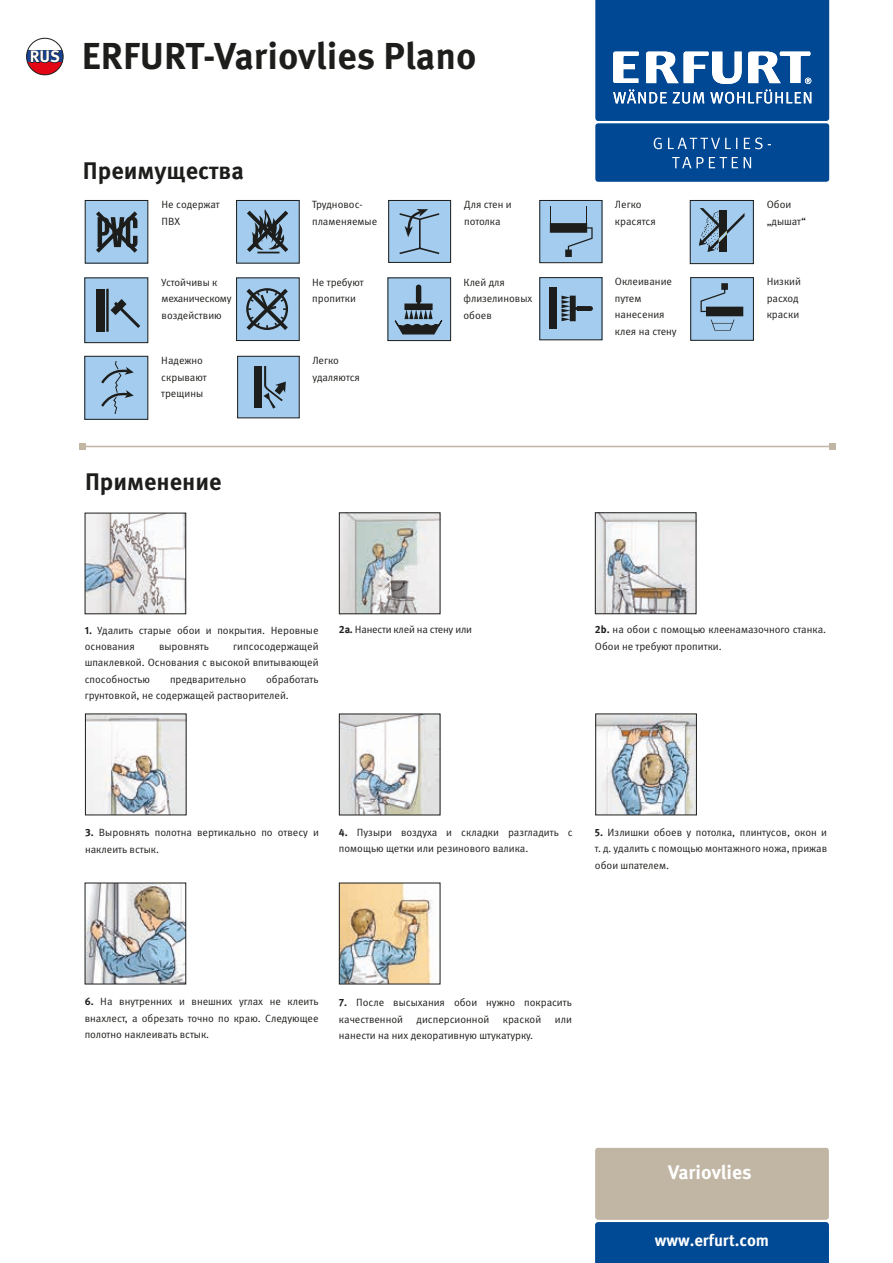
<style>
.page{position:relative;width:893px;height:1263px;background:#fff}
.page>*{position:absolute;margin:0;border:0;box-sizing:border-box;transform-origin:0 0}
.t1{font:700 37.5px "Meta Pro";color:#1d1d1b}
.t2{font:700 24px "Meta Pro";color:#1d1d1b}
.t3{font:700 19.5px "Meta Pro";color:#fff}
.t4{font:700 16.5px "Meta Pro";color:#fff}
.t5{font:10.5px/16.5px "Meta Pro";color:#1d1d1b}
.t6{font:10.5px/16.5px "Meta Pro";letter-spacing:-.02em;color:#1d1d1b}
.s1{font-weight:700}
</style>
<div class="page">
<div style="left:85px;top:201px;width:63px;height:62px;background:#a3ccee"></div>
<svg style="left:96px;top:211px;width:41px;height:42px"></svg>
<div style="left:237px;top:200px;width:62px;height:63px;background:#a3ccee"></div>
<svg style="left:247px;top:209px;width:41px;height:44px"></svg>
<div style="left:236px;top:200px;width:63px;height:63px;border:1px solid #1d1d1b"></div>
<svg style="left:390px;top:202px;width:59px;height:59px;background:#97bddc"></svg>
<div style="left:388px;top:200px;width:63px;height:63px;border:1px solid #1d1d1b"></div>
<svg style="left:542px;top:202px;width:58px;height:59px;background:#8fb2cf"></svg>
<div style="left:540px;top:200px;width:62px;height:63px;border:1px solid #1d1d1b"></div>
<div style="left:690px;top:200px;width:63px;height:63px;background:#a3ccee"></div>
<svg style="left:699px;top:208px;width:45px;height:44px"></svg>
<div style="left:690px;top:200px;width:63px;height:64px;border:1px solid #1d1d1b"></div>
<svg style="left:87px;top:280px;width:59px;height:61px;background:#89aac6"></svg>
<svg style="left:238px;top:280px;width:59px;height:59px;background:#86a6c1"></svg>
<div style="left:236px;top:278px;width:63px;height:63px;border:1px solid #1d1d1b"></div>
<svg style="left:390px;top:280px;width:59px;height:59px;background:#84a4be"></svg>
<div style="left:388px;top:278px;width:63px;height:63px;border:1px solid #1d1d1b"></div>
<svg style="left:693px;top:279px;width:58px;height:59px;background:#8fb2cf"></svg>
<svg style="left:87px;top:358px;width:59px;height:59px;background:#99bfdf"></svg>
<svg style="left:239px;top:358px;width:58px;height:58px;background:#8dafcb"></svg>
<div style="left:237px;top:356px;width:62px;height:62px;border:1px solid #1d1d1b"></div>
<svg style="left:595px;top:0;width:234px;height:121px;background:#2864a4"></svg>
<div style="left:595px;top:123px;width:234px;height:59px;background:#004894;border-radius:3px"></div>
<svg style="left:672px;top:157px;width:79px;height:11px"></svg>
<svg style="left:654px;top:137px;width:117px;height:12px"></svg>
<svg style="left:542px;top:279px;width:58px;height:59px;background:#94b8d6"></svg>
<div style="left:549px;top:288px;width:8px;height:41px;background:#1d1d1b"></div>
<hr style="left:82px;top:446px;width:750px;height:1px;background:#c1b6a4">
<svg style="left:79px;top:443px;width:6px;height:6px"></svg>
<svg style="left:829px;top:443px;width:6px;height:6px"></svg>
<svg style="left:595px;top:1147px;width:234px;height:116px;background:#7e91a1"></svg>
<img style="left:87px;top:515px;width:97px;height:97px">
<img style="left:597px;top:514px;width:97px;height:98px">
<div style="left:595px;top:512px;width:101px;height:102px;border:1px solid #1d1d1b"></div>
<img style="left:341px;top:514px;width:97px;height:98px">
<div style="left:339px;top:512px;width:101px;height:102px;border:1px solid #1d1d1b"></div>
<img style="left:87px;top:715px;width:98px;height:98px">
<img style="left:597px;top:715px;width:98px;height:98px">
<div style="left:595px;top:713px;width:102px;height:102px;border:1px solid #1d1d1b"></div>
<img style="left:341px;top:716px;width:97px;height:97px">
<img style="left:87px;top:885px;width:97px;height:97px">
<img style="left:341px;top:885px;width:93px;height:97px">
<svg style="left:27px;top:38px;width:36px;height:12px"></svg>
<div style="left:27px;top:50px;width:36px;height:13px;background:#164194"></div>
<svg style="left:27px;top:63px;width:36px;height:12px"></svg>
<div style="left:26px;top:38px;width:37px;height:37px;border:1px solid #1d1d1b;border-radius:50%"></div>
<svg style="left:30px;top:46px;width:30px;height:17px"></svg>
<h3 class="t4" style="left:30px;top:44px;width:32px">RUS</h3>
<h1 class="t1" style="left:82px;top:27px;width:396px">ERFURT-Variovlies Plano</h1>
<h2 class="t2" style="left:83px;top:152px;width:163px">Преимущества</h2>
<p class="t5" style="left:162px;top:196px;width:60px">Не содержат<br>ПВХ</p>
<p class="t5" style="left:767px;top:196px;width:41px">Обои „дышат“</p>
<p class="t5" style="left:312px;top:196px;width:67px">Трудновос&shy;пламеняемые</p>
<p class="t5" style="left:464px;top:196px;width:49px">Для стен и потолка</p>
<p class="t5" style="left:615px;top:196px;width:42px">Легко красятся</p>
<p class="t5" style="left:312px;top:273px;width:53px">Не требуют пропитки</p>
<p class="t5" style="left:463px;top:273px;width:70px">Клей для флизелиновых обоев</p>
<p class="t6" style="left:162px;top:273px;width:71px">Устойчивы к механическому воздействию</p>
<p class="t5" style="left:767px;top:273px;width:36px">Низкий расход краски</p>
<p class="t5" style="left:161px;top:351px;width:47px">Надежно скрывают трещины</p>
<p class="t5" style="left:312px;top:351px;width:49px">Легко удаляются</p>
<p class="t5" style="left:615px;top:273px;width:63px">Оклеивание путем нанесения клея на стену</p>
<h2 class="t2" style="left:85px;top:463px;width:138px">Применение</h2>
<p class="t5" style="left:85px;top:621px;width:235px"><span class="s1">1.</span> Удалить старые обои и покрытия. Неровные основания</p>
<p class="t5" style="left:85px;top:637px;width:235px;text-align:justify;text-indent:149px">гипсосодержащей шпаклевкой. Основания с высокой впитывающей способностью</p>
<p class="t5" style="left:159px;top:637px;width:51px">выровнять</p>
<p class="t5" style="left:85px;top:670px;width:235px;text-indent:181px">обработать грунтовкой, не содержащей растворителей.</p>
<p class="t5" style="left:170px;top:670px;width:78px">предварительно</p>
<p class="t6" style="left:339px;top:620px;width:135px"><span class="s1">2a.</span> Нанести клей на стену или</p>
<p class="t5" style="left:595px;top:620px;width:233px"><span class="s1">2b.</span> на обои с помощью клеенамазочного станка.<br>Обои не требуют пропитки.</p>
<p class="t5" style="left:85px;top:823px;width:235px"><span class="s1">3.</span> Выровнять полотна вертикально по отвесу и наклеить встык.</p>
<p class="t5" style="left:595px;top:823px;width:234px;text-align:justify"><span class="s1">5.</span> Излишки обоев у потолка, плинтусов, окон и т. д. удалить с помощью монтажного ножа, прижав обои шпателем.</p>
<p class="t5" style="left:339px;top:823px;width:235px"><span class="s1">4.</span> Пузыри воздуха и складки разгладить с помощью щетки или резинового валика.</p>
<p class="t5" style="left:85px;top:993px;width:235px;text-align:justify"><span class="s1">6.</span> На внутренних и внешних углах не клеить внахлест, а обрезать точно по краю. Следующее полотно наклеивать встык.</p>
<p class="t5" style="left:339px;top:994px;width:234px"><span class="s1">7.</span> После высыхания обои нужно покрасить качественной</p>
<p class="t5" style="left:417px;top:1010px;width:74px">дисперсионной</p>
<p class="t5" style="left:503px;top:1010px;width:40px">краской</p>
<p class="t5" style="left:555px;top:1010px;width:19px">или</p>
<p class="t5" style="left:339px;top:1027px;width:196px">нанести на них декоративную штукатурку.</p>
<h3 class="t3" style="left:668px;top:1157px;width:85px">Variovlies</h3>
<h3 class="t4" style="left:655px;top:1227px;width:116px">www.erfurt.com</h3>
</div>
